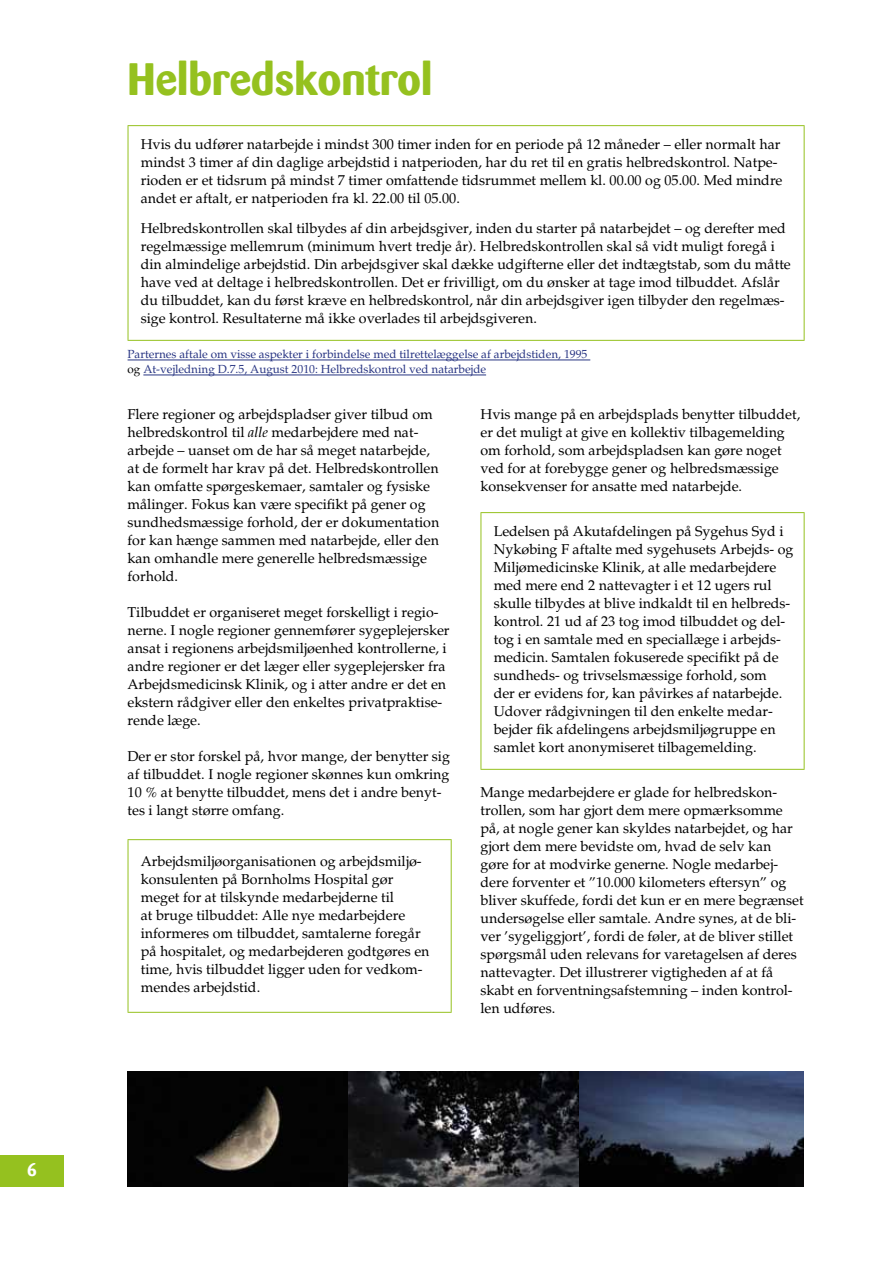
<style>
.page{position:relative;width:893px;height:1263px;background:#fff}
.page>*{position:absolute;margin:0;border:0;box-sizing:border-box;transform-origin:0 0}
.t1{font:700 45px "Barmeno";color:#95c11f}
.t2{font:700 18px "Barmeno";color:#fff}
.t3{font:14.25px/18px "Palatino";color:#000}
.t4{font:11.7px/15px "Palatino";color:#283583}
.s1{color:#000}
.s2{font-style:italic}
</style>
<div class="page">
<div style="left:0;top:1154px;width:64px;height:32px;background:#95c11f"></div>
<hr style="left:128px;top:360px;width:462px;height:1px;background:#283583">
<hr style="left:143px;top:375px;width:343px;height:1px;background:#283583">
<hr style="left:128px;top:125px;width:677px;height:1px;background:#95c11f">
<hr style="left:128px;top:126px;width:1px;height:214px;background:#95c11f">
<hr style="left:804px;top:126px;width:1px;height:214px;background:#95c11f">
<hr style="left:128px;top:340px;width:677px;height:1px;background:#95c11f">
<hr style="left:128px;top:839px;width:324px;height:1px;background:#95c11f">
<hr style="left:128px;top:840px;width:1px;height:172px;background:#95c11f">
<hr style="left:451px;top:840px;width:1px;height:172px;background:#95c11f">
<hr style="left:128px;top:1012px;width:324px;height:1px;background:#95c11f">
<hr style="left:480px;top:512px;width:325px;height:1px;background:#95c11f">
<hr style="left:480px;top:513px;width:1px;height:256px;background:#95c11f">
<hr style="left:804px;top:513px;width:1px;height:256px;background:#95c11f">
<hr style="left:480px;top:769px;width:325px;height:1px;background:#95c11f">
<img style="left:128px;top:1071px;width:676px;height:115px">
<p class="t2" style="left:27px;top:1159px;width:11px">6</p>
<h1 class="t1" style="left:128px;top:52px;width:306px">Helbredskontrol</h1>
<p class="t3" style="left:141px;top:136px;width:643px">Hvis du udfører natarbejde i mindst 300 timer inden for en periode på 12 måneder – eller normalt har mindst 3 timer af din daglige arbejdstid i natperioden, har du ret til en gratis helbredskontrol. Natpe&shy;rioden er et tidsrum på mindst 7 timer omfattende tidsrummet mellem kl. 00.00 og 05.00. Med mindre andet er aftalt, er natperioden fra kl. 22.00 til 05.00.</p>
<p class="t3" style="left:141px;top:220px;width:651px">Helbredskontrollen skal tilbydes af din arbejdsgiver, inden du starter på natarbejdet – og derefter med regelmæssige mellemrum (minimum hvert tredje år). Helbredskontrollen skal så vidt muligt foregå i din almindelige arbejdstid. Din arbejdsgiver skal dække udgifterne eller det indtægtstab, som du måtte have ved at deltage i helbredskontrollen. Det er frivilligt, om du ønsker at tage imod tilbuddet. Afslår du tilbuddet, kan du først kræve en helbredskontrol, når din arbejdsgiver igen tilbyder den regelmæs&shy;sige kontrol. Resultaterne må ikke overlades til arbejdsgiveren.</p>
<p class="t4" style="left:128px;top:347px;width:461px">Parternes aftale om visse aspekter i forbindelse med tilrettelæggelse af arbejdstiden, 1995 <span class="s1">og</span> At-vejledning D.7.5, August 2010: Helbredskontrol ved natarbejde</p>
<p class="t3" style="left:128px;top:406px;width:313px">Flere regioner og arbejdspladser giver tilbud om helbredskontrol til <span class="s2">alle</span> medarbejdere med nat&shy;arbejde – uanset om de har så meget natarbejde, at de formelt har krav på det. Helbredskontrollen kan omfatte spørgeskemaer, samtaler og fysiske målinger. Fokus kan være specifikt på gener og sundhedsmæssige forhold, der er dokumentation for kan hænge sammen med natarbejde, eller den kan omhandle mere generelle helbredsmæssige forhold.</p>
<p class="t3" style="left:128px;top:603px;width:324px">Tilbuddet er organiseret meget forskelligt i regio&shy;nerne. I nogle regioner gennemfører sygeplejersker ansat i regionens arbejdsmiljøenhed kontrollerne, i andre regioner er det læger eller sygeplejersker fra Arbejdsmedicinsk Klinik, og i atter andre er det en ekstern rådgiver eller den enkeltes privatpraktise&shy;rende læge.</p>
<p class="t3" style="left:128px;top:747px;width:324px">Der er stor forskel på, hvor mange, der benytter sig af tilbuddet. I nogle regioner skønnes kun omkring 10 % at benytte tilbuddet, mens det i andre benyt&shy;tes i langt større omfang.</p>
<p class="t3" style="left:141px;top:853px;width:290px">Arbejdsmiljøorganisationen og arbejdsmiljø&shy;konsulenten på Bornholms Hospital gør meget for at tilskynde medarbejderne til<br>at bruge tilbuddet: Alle nye medarbejdere informeres om tilbuddet, samtalerne foregår på hospitalet, og medarbejderen godtgøres en time, hvis tilbuddet ligger uden for vedkom&shy;mendes arbejdstid.</p>
<p class="t3" style="left:480px;top:406px;width:321px">Hvis mange på en arbejdsplads benytter tilbuddet, er det muligt at give en kollektiv tilbagemelding om forhold, som arbejdspladsen kan gøre noget ved for at forebygge gener og helbredsmæssige konsekvenser for ansatte med natarbejde.</p>
<p class="t3" style="left:494px;top:523px;width:301px">Ledelsen på Akutafdelingen på Sygehus Syd i Nykøbing F aftalte med sygehusets Arbejds- og Miljømedicinske Klinik, at alle medarbejdere med mere end 2 nattevagter i et 12 ugers rul skulle tilbydes at blive indkaldt til en helbreds&shy;kontrol. 21 ud af 23 tog imod tilbuddet og del&shy;tog i en samtale med en speciallæge i arbejds&shy;medicin. Samtalen fokuserede specifikt på de sundheds- og trivselsmæssige forhold, som<br>der er evidens for, kan påvirkes af natarbejde.<br>Udover rådgivningen til den enkelte medar&shy;bejder fik afdelingens arbejdsmiljøgruppe en samlet kort anonymiseret tilbagemelding.</p>
<p class="t3" style="left:480px;top:783px;width:325px">Mange medarbejdere er glade for helbredskon&shy;trollen, som har gjort dem mere opmærksomme på, at nogle gener kan skyldes natarbejdet, og har gjort dem mere bevidste om, hvad de selv kan<br>gøre for at modvirke generne. Nogle medarbej&shy;dere forventer et ”10.000 kilometers eftersyn” og bliver skuffede, fordi det kun er en mere begrænset undersøgelse eller samtale. Andre synes, at de bli&shy;ver ’sygeliggjort’, fordi de føler, at de bliver stillet spørgsmål uden relevans for varetagelsen af deres nattevagter. Det illustrerer vigtigheden af at få skabt en forventningsafstemning – inden kontrol&shy;len udføres.</p>
</div>
